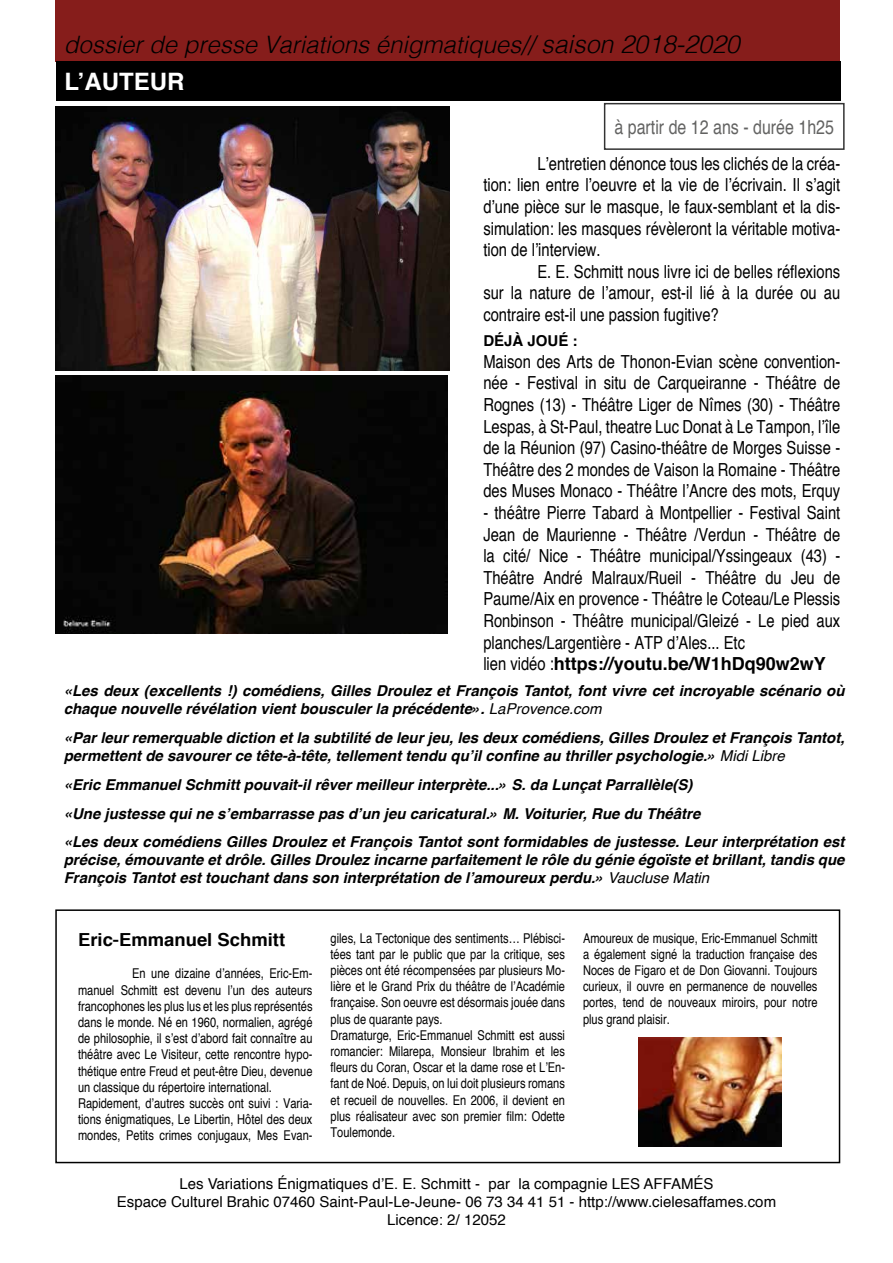
<style>
.page{position:relative;width:893px;height:1263px;background:#fff}
.page>*{position:absolute;margin:0;border:0;box-sizing:border-box;transform-origin:0 0}
.t1{font:italic 300 24px/37px "Helvetica";color:#000}
.t2{font:condensed 19.5px "Helvetica";color:#3c3c3b}
.t3{font:condensed 18px/21.6px "Helvetica";color:#000;text-align:justify}
.t4{font:700 condensed 18px "Helvetica";color:#000;scale:1.25 1}
.t5{font:italic 700 15px/18px "Helvetica";color:#000}
.t6{font:15px/18px "Helvetica";color:#000;text-align:center}
.t7{font:700 15px "Helvetica";color:#000}
.t8{font:condensed 13.5px/16.2px "Helvetica";color:#000}
.s1{font-size:25.05px}
.s2{font-weight:700;font-style:normal;color:#fff}
.s3{font-weight:700;font-stretch:normal}
.s4{font-weight:400}
</style>
<div class="page">
<div style="left:55px;top:909px;width:785px;height:254px;border:2px solid #000"></div>
<img style="left:639px;top:1037px;width:143px;height:109px">
<div style="left:604px;top:103px;width:241px;height:47px;border:2px solid #000"></div>
<img style="left:55px;top:106px;width:395px;height:264px">
<div style="left:55px;top:0;width:785px;height:62px;background:#861d1b"></div>
<div style="left:56px;top:62px;width:785px;height:39px;background:#000"></div>
<img style="left:56px;top:376px;width:392px;height:258px">
<h1 class="t1" style="left:64px;top:25px;width:677px">dossier de presse Variations énigmatiques// <span class="s1">saison 2018-2020<br></span><span class="s2">L’AUTEUR</span></h1>
<h2 class="t2" style="left:614px;top:115px;width:221px">à partir de 12 ans - durée 1h25</h2>
<p class="t3" style="left:483px;top:152px;width:358px;text-indent:54px">L’entretien dénonce tous les clichés de la créa&shy;tion: lien entre l’oeuvre et la vie de l’écrivain. Il s’agit d’une pièce sur le masque, le faux-semblant et la dis&shy;simulation: les masques révèleront la véritable motiva&shy;tion de l’interview.</p>
<h3 class="t3" style="left:483px;top:260px;width:358px;text-indent:54px">E. E. Schmitt nous livre ici de belles réflexions sur la nature de l’amour, est-il lié à la durée ou au contraire est-il une passion fugitive?</h3>
<p class="t7" style="left:483px;top:329px;width:96px">DÉJÀ JOUÉ :</p>
<p class="t3" style="left:483px;top:350px;width:359px">Maison des Arts de Thonon-Evian scène convention&shy;née - Festival in situ de Carqueiranne - Théâtre de Rognes (13) - Théâtre Liger de Nîmes (30) - Théâtre Lespas, à St-Paul, theatre Luc Donat à Le Tampon, l’île de la Réunion (97) Casino-théâtre de Morges Suisse - Théâtre des 2 mondes de Vaison la Romaine - Théâtre des Muses Monaco - Théâtre l’Ancre des mots, Erquy</p>
<p class="t3" style="left:483px;top:501px;width:359px;text-align:left">- théâtre Pierre Tabard à Montpellier - Festival Saint Jean de Maurienne - Théâtre /Verdun - Théâtre de la cité/ Nice - Théâtre municipal/Yssingeaux (43) - Théâtre André Malraux/Rueil - Théâtre du Jeu de Paume/Aix en provence - Théâtre le Coteau/Le Plessis Ronbinson - Théâtre municipal/Gleizé - Le pied aux planches/Largentière - ATP d’Ales... Etc<br>lien vidéo :<span class="s3">https://youtu.be/W1hDq90w2wY</span></p>
<p class="t5" style="left:64px;top:682px;width:782px">«Les deux (excellents !) comédiens, Gilles Droulez et François Tantot, font vivre cet incroyable scénario où chaque nouvelle révélation vient bousculer la précédente». <span class="s4">LaProvence.com</span></p>
<p class="t5" style="left:64px;top:729px;width:782px">«Par leur remerquable diction et la subtilité de leur jeu, les deux comédiens, Gilles Droulez et François Tantot, permettent de savourer ce tête-à-tête, tellement tendu qu’il confine au thriller psychologie.» <span class="s4">Midi Libre</span></p>
<p class="t5" style="left:64px;top:770px;width:782px;line-height:28.8px">«Eric Emmanuel Schmitt pouvait-il rêver meilleur interprète...» S. da Lunçat Parrallèle(S)<br>«Une justesse qui ne s’embarrasse pas d’un jeu caricatural.» M. Voiturier, Rue du Théâtre<br>«Les deux comédiens Gilles Droulez et François Tantot sont formidables de justesse. Leur interprétation est</p>
<p class="t5" style="left:64px;top:851px;width:782px">précise, émouvante et drôle. Gilles Droulez incarne parfaitement le rôle du génie égoïste et brillant, tandis que<br>François Tantot est touchant dans son interprétation de l’amoureux perdu.» <span class="s4">Vaucluse Matin</span></p>
<h3 class="t4" style="left:78px;top:928px;width:167px">Eric-Emmanuel Schmitt</h3>
<p class="t8" style="left:78px;top:965px;width:236px;text-indent:54px">En une dizaine d’années, Eric-Em&shy;manuel Schmitt est devenu l’un des auteurs francophones les plus lus et les plus représentés dans le monde. Né en 1960, normalien, agrégé de philosophie, il s’est d’abord fait connaître au théâtre avec Le Visiteur, cette rencontre hypo&shy;thétique entre Freud et peut-être Dieu, devenue un classique du répertoire international.<br>Rapidement, d’autres succès ont suivi : Varia&shy;tions énigmatiques, Le Libertin, Hôtel des deux mondes, Petits crimes conjugaux, Mes Evan-</p>
<p class="t8" style="left:331px;top:929px;width:236px">giles, La Tectonique des sentiments… Plébisci&shy;tées tant par le public que par la critique, ses pièces ont été récompensées par plusieurs Mo&shy;lière et le Grand Prix du théâtre de l’Académie française. Son oeuvre est désormais jouée dans plus de quarante pays.<br>Dramaturge, Eric-Emmanuel Schmitt est aussi romancier: Milarepa, Monsieur Ibrahim et les fleurs du Coran, Oscar et la dame rose et L’En&shy;fant de Noé. Depuis, on lui doit plusieurs romans et recueil de nouvelles. En 2006, il devient en plus réalisateur avec son premier film: Odette Toulemonde.</p>
<p class="t8" style="left:583px;top:929px;width:236px;text-align:justify">Amoureux de musique, Eric-Emmanuel Schmitt a également signé la traduction française des Noces de Figaro et de Don Giovanni. Toujours curieux, il ouvre en permanence de nouvelles portes, tend de nouveaux miroirs, pour notre plus grand plaisir.</p>
<p class="t6" style="left:117px;top:1175px;width:661px">Les Variations Énigmatiques d’E. E. Schmitt - par la compagnie LES AFFAMÉS<br>Espace Culturel Brahic 07460 Saint-Paul-Le-Jeune- 06 73 34 41 51 - http://www.cielesaffames.com<br>Licence: 2/ 12052</p>
</div>
